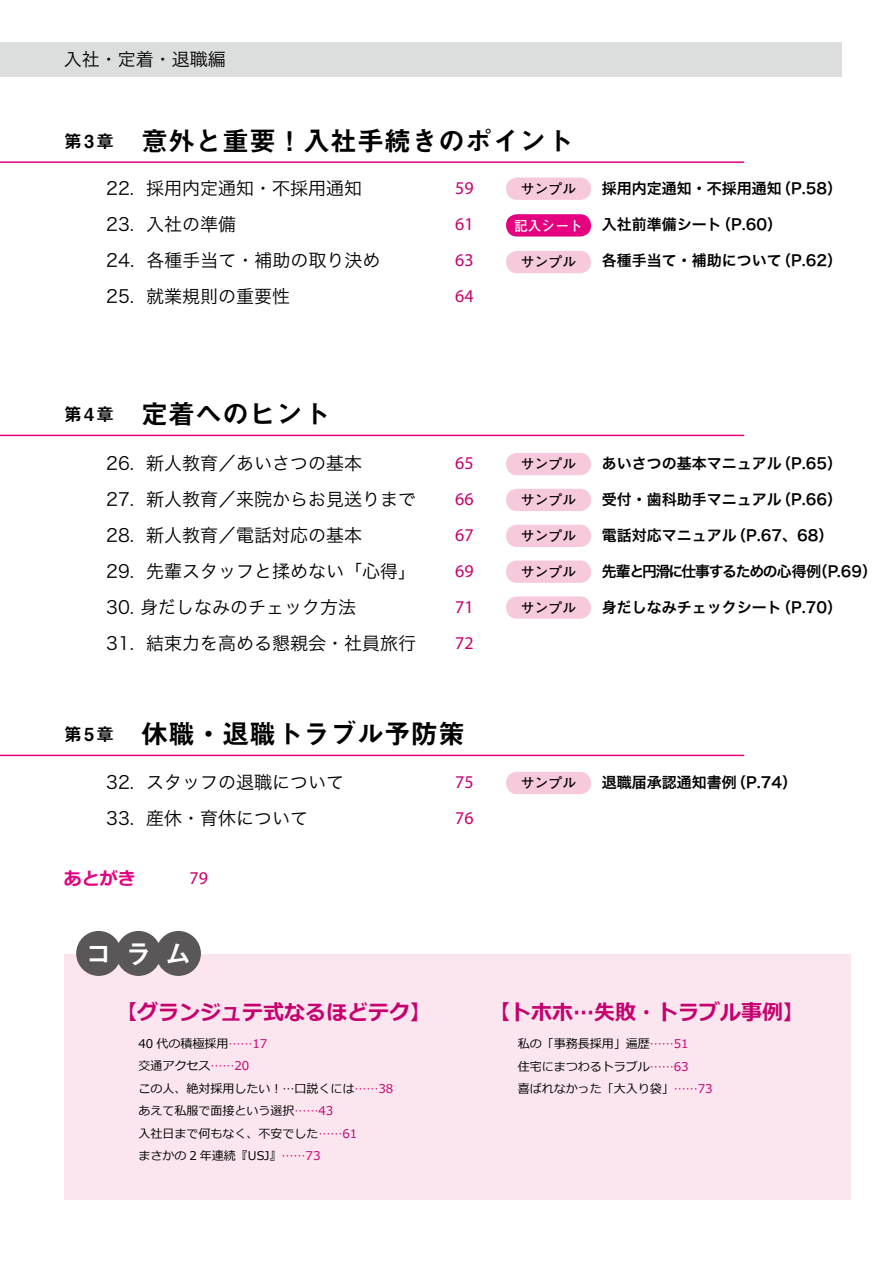
<style>
.page{position:relative;width:893px;height:1263px;background:#fff}
.page>*{position:absolute;margin:0;border:0;box-sizing:border-box;transform-origin:0 0}
.t1{font:27px "Midashi Go Pro MB31";color:#000}
.t2{font:27px "Midashi Go Pro MB31";color:#fff}
.t3{font:700 21.15px "Meiryo";color:#c6006f}
.t4{font:18px "Hira Kaku Pro W3";color:#000}
.t5{font:18px/36px "Myriad Pro";color:#c6006f;text-align:justify}
.t6{font:700 18px "Meiryo";color:#e4007f}
.t7{font:15px "Hira Kaku Pro W6";color:#000}
.t8{font:15px "Hira Kaku Pro W6";letter-spacing:-.08em;color:#000}
.t9{font:700 13.8px "Futo Go B101 Pro";color:#000}
.t10{font:700 13.8px "Futo Go B101 Pro";color:#fff}
.t11{font:12px/22.5px "Meiryo";color:#000}
.s1{font-size:18px}
.s2{color:#c6006f}
</style>
<div class="page">
<hr style="left:0;top:161px;width:744px;height:2px;background:#e4007f">
<hr style="left:0;top:755px;width:744px;height:1px;background:#e4007f">
<hr style="left:0;top:435px;width:744px;height:1px;background:#e4007f">
<div style="left:64px;top:954px;width:786px;height:245px;background:#fbe6ef"></div>
<div style="left:506px;top:178px;width:85px;height:22px;background:#f7c9dd;border-radius:11px"></div>
<div style="left:506px;top:251px;width:85px;height:22px;background:#f7c9dd;border-radius:11px"></div>
<div style="left:506px;top:214px;width:85px;height:23px;background:#e4007f;border-radius:11px"></div>
<div style="left:76px;top:931px;width:45px;height:45px;background:#595757;border-radius:50%"></div>
<div style="left:116px;top:931px;width:45px;height:45px;background:#595757;border-radius:50%"></div>
<div style="left:156px;top:931px;width:45px;height:45px;background:#595757;border-radius:50%"></div>
<div style="left:506px;top:453px;width:85px;height:22px;background:#f7c9dd;border-radius:11px"></div>
<div style="left:506px;top:772px;width:85px;height:22px;background:#f7c9dd;border-radius:11px"></div>
<div style="left:506px;top:489px;width:85px;height:22px;background:#f7c9dd;border-radius:11px"></div>
<div style="left:506px;top:525px;width:85px;height:22px;background:#f7c9dd;border-radius:11px"></div>
<div style="left:506px;top:560px;width:85px;height:23px;background:#f7c9dd;border-radius:11px"></div>
<div style="left:506px;top:596px;width:85px;height:23px;background:#f7c9dd;border-radius:11px"></div>
<div style="left:0;top:43px;width:842px;height:34px;background:#dcdddd"></div>
<p class="t4" style="left:64px;top:44px;width:163px">入社・定着・退職編</p>
<h1 class="t1" style="left:64px;top:119px;width:511px"><span class="s1">第3章</span>　意外と重要！入社手続きのポイント</h1>
<p class="t5" style="left:455px;top:170px;width:20px">59<br>61<br>63<br>64</p>
<p class="t4" style="left:106px;top:172px;width:257px">22. 採用内定通知・不採用通知</p>
<p class="t4" style="left:106px;top:208px;width:131px">23. 入社の準備</p>
<p class="t4" style="left:106px;top:244px;width:276px">24. 各種手当て・補助の取り決め</p>
<p class="t4" style="left:106px;top:280px;width:185px">25. 就業規則の重要性</p>
<p class="t9" style="left:521px;top:178px;width:57px">サンプル</p>
<p class="t10" style="left:514px;top:214px;width:71px">記入シート</p>
<p class="t9" style="left:521px;top:251px;width:57px">サンプル</p>
<p class="t7" style="left:602px;top:174px;width:242px">採用内定通知・不採用通知（P.58）</p>
<p class="t7" style="left:602px;top:210px;width:182px">入社前準備シート（P.60）</p>
<p class="t7" style="left:602px;top:246px;width:242px">各種手当て・補助について（P.62）</p>
<h1 class="t1" style="left:64px;top:392px;width:268px"><span class="s1">第4章</span>　定着へのヒント</h1>
<p class="t4" style="left:106px;top:447px;width:257px">26. 新人教育／あいさつの基本</p>
<p class="t4" style="left:106px;top:483px;width:311px">27. 新人教育／来院からお見送りまで</p>
<p class="t4" style="left:106px;top:519px;width:257px">28. 新人教育／電話対応の基本</p>
<p class="t4" style="left:106px;top:555px;width:311px">29. 先輩スタッフと揉めない「心得」</p>
<p class="t4" style="left:106px;top:591px;width:251px">30. 身だしなみのチェック方法</p>
<p class="t4" style="left:106px;top:627px;width:311px">31. 結束力を高める懇親会・社員旅行</p>
<p class="t5" style="left:455px;top:445px;width:20px">65<br>66<br>67<br>69<br>71<br>72</p>
<h1 class="t1" style="left:64px;top:712px;width:403px"><span class="s1">第5章</span>　休職・退職トラブル予防策</h1>
<p class="t4" style="left:106px;top:766px;width:239px">32. スタッフの退職について</p>
<p class="t4" style="left:106px;top:802px;width:203px">33. 産休・育休について</p>
<p class="t6" style="left:64px;top:866px;width:73px">あとがき</p>
<p class="t5" style="left:189px;top:860px;width:20px">79</p>
<h1 class="t2" style="left:85px;top:932px;width:108px">コラム</h1>
<p class="t5" style="left:455px;top:764px;width:20px">75<br>76</p>
<p class="t9" style="left:521px;top:453px;width:57px">サンプル</p>
<p class="t9" style="left:521px;top:489px;width:57px">サンプル</p>
<p class="t9" style="left:521px;top:525px;width:57px">サンプル</p>
<p class="t9" style="left:521px;top:561px;width:57px">サンプル</p>
<p class="t9" style="left:521px;top:596px;width:57px">サンプル</p>
<p class="t7" style="left:602px;top:450px;width:242px">あいさつの基本マニュアル（P.65）</p>
<p class="t7" style="left:602px;top:486px;width:242px">受付・歯科助手マニュアル（P.66）</p>
<p class="t7" style="left:602px;top:522px;width:233px">電話対応マニュアル（P.67、68）</p>
<p class="t8" style="left:602px;top:558px;width:277px">先輩と円滑に仕事するための心得例（P.69）</p>
<p class="t7" style="left:602px;top:594px;width:242px">身だしなみチェックシート（P.70）</p>
<p class="t9" style="left:521px;top:772px;width:57px">サンプル</p>
<p class="t7" style="left:602px;top:769px;width:197px">退職届承認通知書例（P.74）</p>
<p class="t3" style="left:116px;top:998px;width:316px">【グランジュテ式なるほどテク】</p>
<p class="t11" style="left:138px;top:1033px;width:256px">40 代の積極採用<span class="s2">……17<br></span>交通アクセス<span class="s2">……20<br></span>この人、絶対採用したい！…口説くには<span class="s2">……38</span>あえて私服で面接という選択<span class="s2">……43<br></span>入社日まで何もなく、不安でした<span class="s2">……61<br></span>まさかの 2 年連続『USJ』<span class="s2">……73</span></p>
<p class="t3" style="left:489px;top:998px;width:317px">【トホホ…失敗・トラブル事例】</p>
<p class="t11" style="left:518px;top:1033px;width:196px">私の「事務長採用」遍歴<span class="s2">……51<br></span>住宅にまつわるトラブル<span class="s2">……63<br></span>喜ばれなかった「大入り袋」<span class="s2">……73</span></p>
</div>
